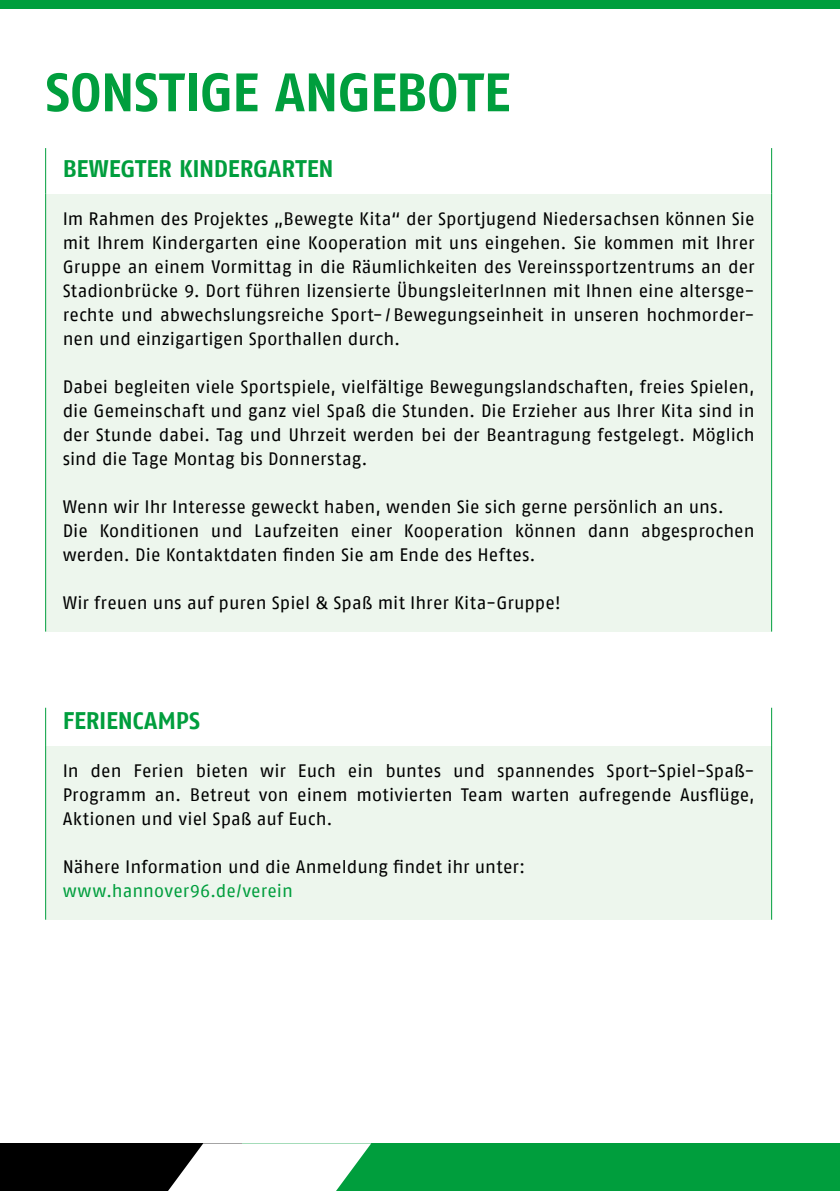
<style>
.page{position:relative;width:840px;height:1191px;background:#fff}
.page>*{position:absolute;margin:0;border:0;box-sizing:border-box;transform-origin:0 0}
.t1{font:54px "Fago No Bold Lf";letter-spacing:-.015em;color:#009e3d}
.t2{font:24px "Fago No Bold Lf";letter-spacing:-.01em;color:#009e3d}
.t3{font:18px/24px "Fago No Regular LF";color:#000;text-align:justify}
.t4{font:18px "Fago No Regular LF";letter-spacing:.005em;color:#009e3d}
</style>
<div class="page">
<div style="left:46px;top:194px;width:725px;height:437px;background:#edf6ed"></div>
<hr style="left:45px;top:194px;width:1px;height:437px;background:#009e3d">
<hr style="left:770px;top:194px;width:1px;height:437px;background:#009e3d">
<hr style="left:45px;top:148px;width:1px;height:46px;background:#009e3d">
<hr style="left:770px;top:148px;width:1px;height:46px;background:#009e3d">
<div style="left:46px;top:746px;width:725px;height:173px;background:#edf6ed"></div>
<hr style="left:45px;top:746px;width:1px;height:173px;background:#009e3d">
<hr style="left:770px;top:746px;width:1px;height:173px;background:#009e3d">
<hr style="left:45px;top:707px;width:1px;height:39px;background:#009e3d">
<hr style="left:770px;top:707px;width:1px;height:39px;background:#009e3d">
<div style="left:0;top:0;width:839px;height:9px;background:#009e3d"></div>
<div style="left:220px;top:1143px;width:619px;height:48px;background:#009e3d"></div>
<div style="left:0;top:1143px;width:242px;height:48px;background:#000"></div>
<svg style="left:168px;top:1143px;width:203px;height:48px"></svg>
<h1 class="t1" style="left:45px;top:61px;width:466px">SONSTIGE ANGEBOTE</h1>
<h2 class="t2" style="left:63px;top:154px;width:272px">BEWEGTER KINDERGARTEN</h2>
<p class="t3" style="left:63px;top:206px;width:693px">Im Rahmen des Projektes „Bewegte Kita“ der Sportjugend Niedersachsen können Sie mit Ihrem Kindergarten eine Kooperation mit uns eingehen. Sie kommen mit Ihrer Gruppe an einem Vormittag in die Räumlichkeiten des Vereinssportzentrums an der Stadionbrücke 9. Dort führen lizensierte ÜbungsleiterInnen mit Ihnen eine altersge&shy;rechte und abwechslungsreiche Sport-/Bewegungseinheit in unseren hochmorder&shy;nen und einzigartigen Sporthallen durch.</p>
<p class="t3" style="left:63px;top:374px;width:693px">Dabei begleiten viele Sportspiele, vielfältige Bewegungslandschaften, freies Spielen, die Gemeinschaft und ganz viel Spaß die Stunden. Die Erzieher aus Ihrer Kita sind in der Stunde dabei. Tag und Uhrzeit werden bei der Beantragung festgelegt. Möglich sind die Tage Montag bis Donnerstag.</p>
<p class="t3" style="left:63px;top:494px;width:693px;text-align:left">Wenn wir Ihr Interesse geweckt haben, wenden Sie sich gerne persönlich an uns.<br>Die Konditionen und Laufzeiten einer Kooperation können dann abgesprochen werden. Die Kontaktdaten finden Sie am Ende des Heftes.</p>
<p class="t3" style="left:63px;top:590px;width:499px">Wir freuen uns auf puren Spiel &amp; Spaß mit Ihrer Kita-Gruppe!</p>
<h2 class="t2" style="left:63px;top:706px;width:139px">FERIENCAMPS</h2>
<p class="t3" style="left:63px;top:758px;width:693px">In den Ferien bieten wir Euch ein buntes und spannendes Sport-Spiel-Spaß-Programm an. Betreut von einem motivierten Team warten aufregende Ausflüge, Aktionen und viel Spaß auf Euch.</p>
<p class="t3" style="left:63px;top:854px;width:464px">Nähere Information und die Anmeldung findet ihr unter:</p>
<p class="t4" style="left:63px;top:880px;width:232px">www.hannover96.de/verein</p>
</div>
